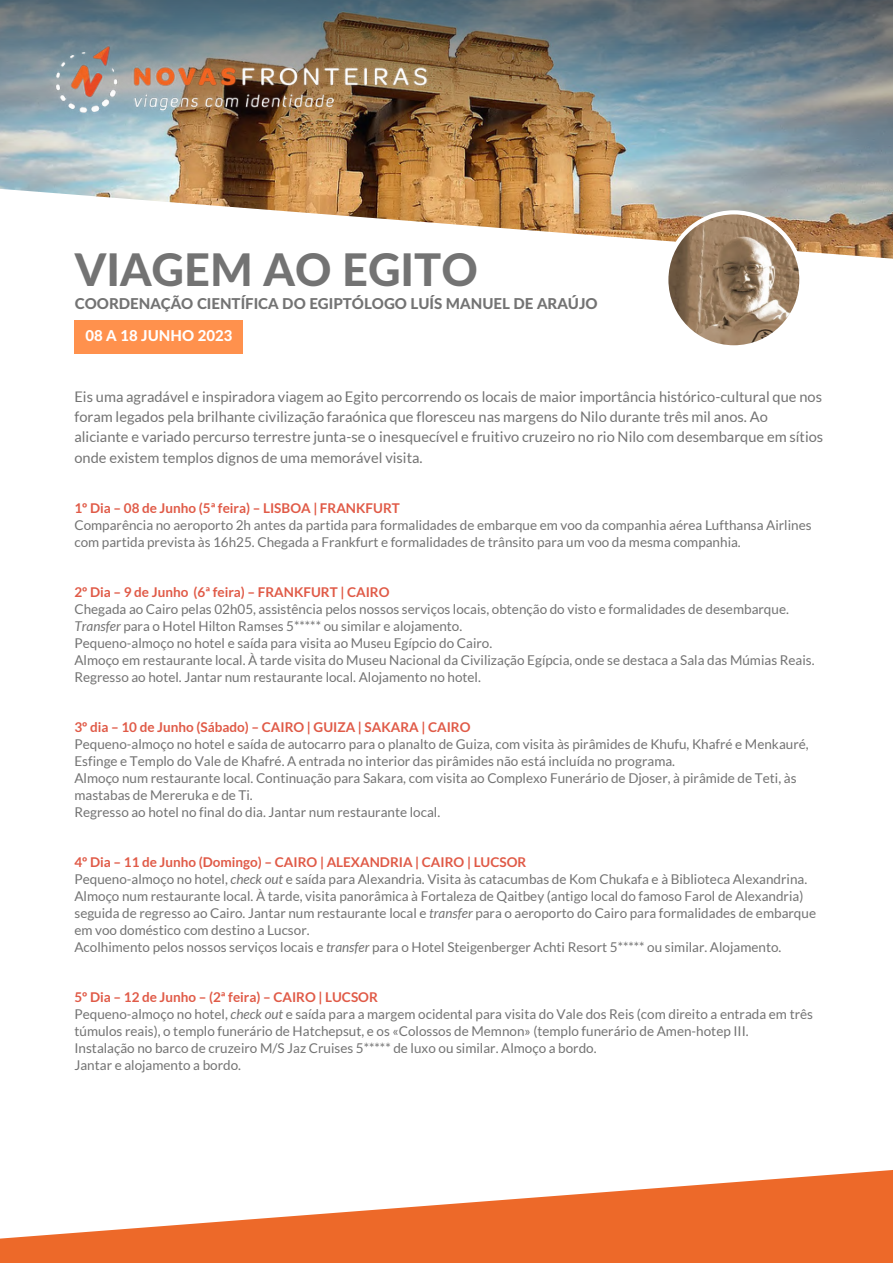
<style>
.page{position:relative;width:893px;height:1264px;background:#fff}
.page>*{position:absolute;margin:0;border:0;box-sizing:border-box;transform-origin:0 0}
.t1{font:800 45px "Lato Latin";color:#737373}
.t2{font:800 15px "Lato Latin";color:#737373}
.t3{font:800 15px "Lato Latin";color:#fff}
.t4{font:14.55px/20.2px "Lato";color:#737373}
.t5{font:13.5px/16.8px "Lato";color:#737373}
.t6{font:700 13.5px "Lato";color:#e05a47}
.s1{font-style:italic}
.s2{font-weight:700;color:#e05a47}
</style>
<div class="page">
<img style="left:0;top:0;width:892px;height:93px">
<img style="left:0;top:93px;width:892px;height:261px">
<div style="left:74px;top:320px;width:169px;height:33px;background:#ff914d"></div>
<svg style="left:666px;top:212px;width:135px;height:136px"></svg>
<svg style="left:0;top:1170px;width:892px;height:92px;fill:#ed6929"></svg>
<h1 class="t1" style="left:75px;top:250px;width:404px">VIAGEM AO EGITO</h1>
<p class="t2" style="left:75px;top:297px;width:524px">COORDENAÇÃO CIENTÍFICA DO EGIPTÓLOGO LUÍS MANUEL DE ARAÚJO</p>
<p class="t3" style="left:85px;top:329px;width:149px">08 A 18 JUNHO 2023</p>
<p class="t4" style="left:74px;top:386px;width:750px">Eis uma agradável e inspiradora viagem ao Egito percorrendo os locais de maior importância histórico-cultural que nos foram legados pela brilhante civilização faraónica que floresceu nas margens do Nilo durante três mil anos. Ao aliciante e variado percurso terrestre junta-se o inesquecível e fruitivo cruzeiro no rio Nilo com desembarque em sítios onde existem templos dignos de uma memorável visita.</p>
<p class="t6" style="left:74px;top:500px;width:327px">1º Dia – 08 de Junho (5ª feira) – LISBOA | FRANKFURT</p>
<p class="t5" style="left:74px;top:516px;width:738px">Comparência no aeroporto 2h antes da partida para formalidades de embarque em voo da companhia aérea Lufthansa Airlines com partida prevista às 16h25. Chegada a Frankfurt e formalidades de trânsito para um voo da mesma companhia.</p>
<p class="t6" style="left:74px;top:584px;width:316px">2º Dia – 9 de Junho (6ª feira) – FRANKFURT | CAIRO</p>
<p class="t5" style="left:74px;top:600px;width:741px">Chegada ao Cairo pelas 02h05, assistência pelos nossos serviços locais, obtenção do visto e formalidades de desembarque.<br><span class="s1">Transfer</span> para o Hotel Hilton Ramses 5***** ou similar e alojamento.<br>Pequeno-almoço no hotel e saída para visita ao Museu Egípcio do Cairo.<br>Almoço em restaurante local. À tarde visita do Museu Nacional da Civilização Egípcia, onde se destaca a Sala das Múmias Reais.<br>Regresso ao hotel. Jantar num restaurante local. Alojamento no hotel.</p>
<p class="t6" style="left:74px;top:719px;width:397px">3º dia – 10 de Junho (Sábado) – CAIRO | GUIZA | SAKARA | CAIRO</p>
<p class="t5" style="left:74px;top:735px;width:735px">Pequeno-almoço no hotel e saída de autocarro para o planalto de Guiza, com visita às pirâmides de Khufu, Khafré e Menkauré, Esfinge e Templo do Vale de Khafré. A entrada no interior das pirâmides não está incluída no programa.<br>Almoço num restaurante local. Continuação para Sakara, com visita ao Complexo Funerário de Djoser, à pirâmide de Teti, às mastabas de Mereruka e de Ti.<br>Regresso ao hotel no final do dia. Jantar num restaurante local.</p>
<p class="t5" style="left:74px;top:853px;width:743px"><span class="s2">4º Dia – 11 de Junho (Domingo) – CAIRO | ALEXANDRIA | CAIRO | LUCSOR<br></span>Pequeno-almoço no hotel, <span class="s1">check out</span> e saída para Alexandria. Visita às catacumbas de Kom Chukafa e à Biblioteca Alexandrina.<br>Almoço num restaurante local. À tarde, visita panorâmica à Fortaleza de Qaitbey (antigo local do famoso Farol de Alexandria) seguida de regresso ao Cairo. Jantar num restaurante local e <span class="s1">transfer</span> para o aeroporto do Cairo para formalidades de embarque em voo doméstico com destino a Lucsor.<br>Acolhimento pelos nossos serviços locais e <span class="s1">transfer</span> para o Hotel Steigenberger Achti Resort 5***** ou similar. Alojamento.</p>
<p class="t5" style="left:74px;top:988px;width:740px"><span class="s2">5º Dia – 12 de Junho – (2ª feira) – CAIRO | LUCSOR<br></span>Pequeno-almoço no hotel, <span class="s1">check out</span> e saída para a margem ocidental para visita do Vale dos Reis (com direito a entrada em três túmulos reais), o templo funerário de Hatchepsut, e os «Colossos de Memnon» (templo funerário de Amen-hotep III.<br>Instalação no barco de cruzeiro M/S Jaz Cruises 5***** de luxo ou similar. Almoço a bordo.<br>Jantar e alojamento a bordo.</p>
</div>
